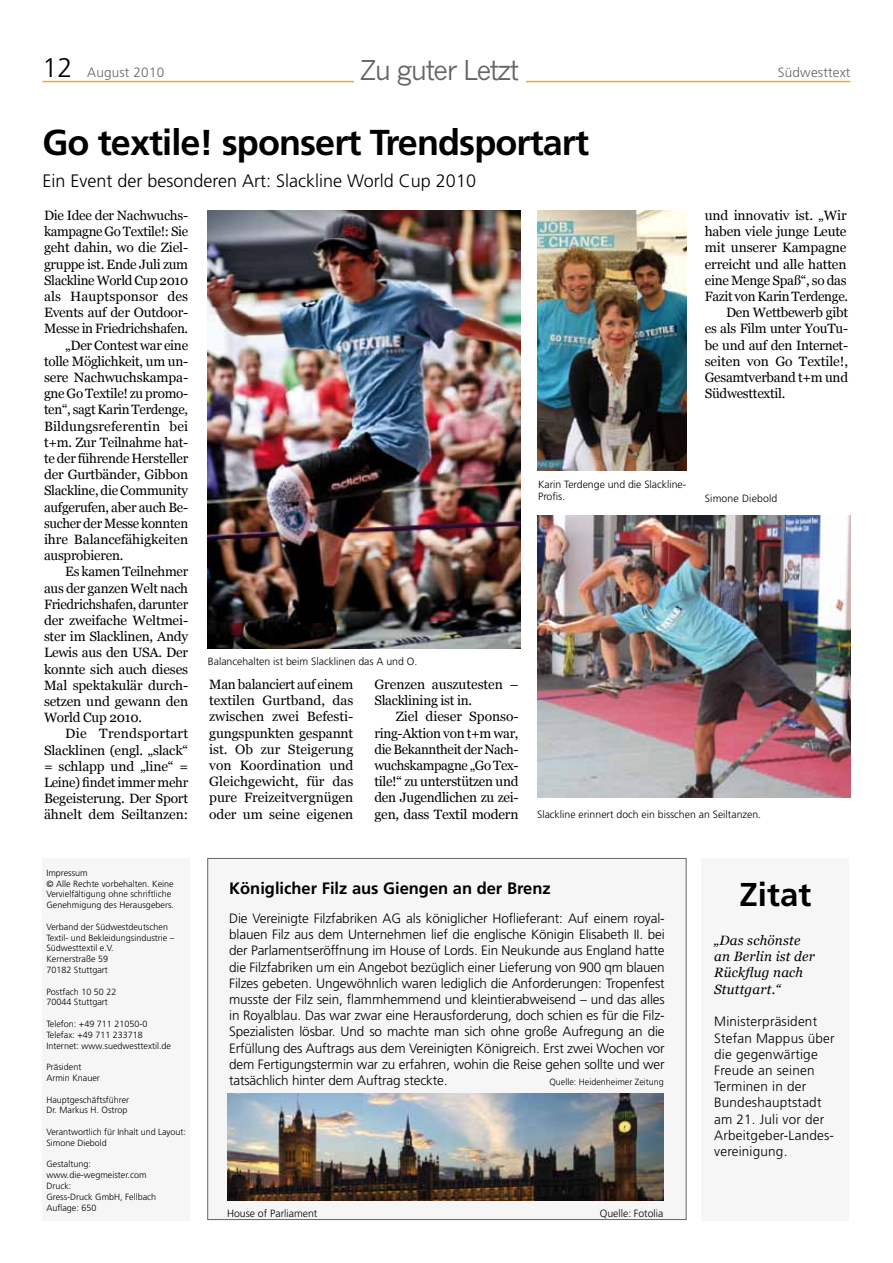
<style>
.page{position:relative;width:893px;height:1263px;background:#fff}
.page>*{position:absolute;margin:0;border:0;box-sizing:border-box;transform-origin:0 0}
.t1{font:700 36px "Frutiger LT Std";letter-spacing:-.025em;color:#000}
.t2{font:700 33px "Frutiger LT Std";color:#000}
.t3{font:27px "News Gothic MT Pro";letter-spacing:-.05em;color:#646567}
.t4{font:300 18px "Frutiger LT Std";color:#000}
.t5{font:700 16.5px "Frutiger LT Std";color:#000}
.t6{font:13.5px/16.2px "Georgia";letter-spacing:-.02em;color:#000;text-align:justify}
.t7{font:300 13.5px/16.2px "Frutiger LT Std";letter-spacing:.015em;color:#000}
.t8{font:italic 13.5px/16.2px "Georgia";letter-spacing:.015em;color:#000}
.t9{font:13.5px "Georgia";letter-spacing:.005em;color:#000}
.t10{font:300 13.5px "Frutiger LT Std";letter-spacing:.015em;color:#646567}
.t11{font:13.5px "Georgia";letter-spacing:.02em;color:#000}
.t12{font:300 10.5px/12.6px "Frutiger LT Std";color:#000}
.t13{font:300 9px/10.8px "Frutiger LT Std";color:#000}
.s1{font-size:27px;color:#000}
</style>
<div class="page">
<hr style="left:43px;top:81px;width:807px;height:1px;background:#f6a924">
<div style="left:354px;top:60px;width:171px;height:32px;background:#fff"></div>
<div style="left:42px;top:858px;width:148px;height:362px;background:#f6f6f6"></div>
<div style="left:701px;top:858px;width:148px;height:362px;background:#f6f6f6"></div>
<img style="left:207px;top:211px;width:313px;height:438px">
<img style="left:537px;top:515px;width:313px;height:283px">
<div style="left:208px;top:858px;width:478px;height:361px;background:#f6f6f6"></div>
<img style="left:227px;top:1094px;width:436px;height:106px">
<img style="left:537px;top:211px;width:149px;height:259px">
<p class="t10" style="left:43px;top:65px;width:123px"><span class="s1">12</span> August 2010</p>
<h3 class="t3" style="left:360px;top:54px;width:160px">Zu guter Letzt</h3>
<p class="t10" style="left:778px;top:65px;width:74px">Südwesttext</p>
<h1 class="t1" style="left:43px;top:121px;width:548px">Go textile! sponsert Trendsportart</h1>
<h3 class="t4" style="left:43px;top:170px;width:435px">Ein Event der besonderen Art: Slackline World Cup 2010</h3>
<p class="t6" style="left:44px;top:207px;width:146px">Die Idee der Nachwuchs-</p>
<p class="t6" style="left:44px;top:223px;width:146px">kampagne Go Textile!: Sie</p>
<p class="t6" style="left:44px;top:240px;width:146px">geht dahin, wo die Ziel-</p>
<p class="t6" style="left:44px;top:256px;width:146px">gruppe ist. Ende Juli zum</p>
<p class="t6" style="left:44px;top:272px;width:146px">Slackline World Cup 2010</p>
<p class="t9" style="left:44px;top:289px;width:146px">als Hauptsponsor des</p>
<p class="t6" style="left:44px;top:304px;width:146px">Events auf der Outdoor-</p>
<p class="t6" style="left:44px;top:321px;width:146px">Messe in Friedrichshafen.</p>
<p class="t6" style="left:65px;top:337px;width:124px">„Der Contest war eine</p>
<p class="t6" style="left:44px;top:353px;width:146px">tolle Möglichkeit, um un-</p>
<p class="t6" style="left:44px;top:369px;width:146px">sere Nachwuchskampa-</p>
<p class="t6" style="left:44px;top:385px;width:146px">gne Go Textile! zu promo-</p>
<p class="t6" style="left:44px;top:402px;width:146px">ten“, sagt Karin Terdenge,</p>
<p class="t9" style="left:44px;top:418px;width:146px">Bildungsreferentin bei</p>
<p class="t6" style="left:44px;top:434px;width:146px">t+m. Zur Teilnahme hat-</p>
<p class="t6" style="left:44px;top:450px;width:146px">te der führende Hersteller</p>
<p class="t6" style="left:44px;top:466px;width:146px">der Gurtbänder, Gibbon</p>
<p class="t6" style="left:44px;top:483px;width:146px">Slackline, die Community</p>
<p class="t6" style="left:44px;top:499px;width:146px">aufgerufen, aber auch Be-</p>
<p class="t6" style="left:44px;top:515px;width:146px">sucher der Messe konnten</p>
<p class="t6" style="left:44px;top:531px;width:146px">ihre Balancefähigkeiten</p>
<p class="t6" style="left:44px;top:547px;width:81px">ausprobieren.</p>
<p class="t6" style="left:65px;top:564px;width:124px">Es kamen Teilnehmer</p>
<p class="t6" style="left:44px;top:580px;width:146px">aus der ganzen Welt nach</p>
<p class="t6" style="left:44px;top:596px;width:146px">Friedrichshafen, darunter</p>
<p class="t6" style="left:44px;top:612px;width:146px">der zweifache Weltmei-</p>
<p class="t6" style="left:44px;top:628px;width:146px">ster im Slacklinen, Andy</p>
<p class="t6" style="left:44px;top:645px;width:146px">Lewis aus den USA. Der</p>
<p class="t6" style="left:44px;top:661px;width:146px">konnte sich auch dieses</p>
<p class="t6" style="left:44px;top:677px;width:146px">Mal spektakulär durch-</p>
<p class="t6" style="left:44px;top:693px;width:146px">setzen und gewann den</p>
<p class="t6" style="left:44px;top:709px;width:100px">World Cup 2010.</p>
<p class="t11" style="left:65px;top:726px;width:124px">Die Trendsportart</p>
<p class="t6" style="left:44px;top:742px;width:146px">Slacklinen (engl. „slack“</p>
<p class="t6" style="left:44px;top:758px;width:146px">= schlapp und „line“ =</p>
<p class="t6" style="left:44px;top:774px;width:146px">Leine) findet immer mehr</p>
<p class="t6" style="left:44px;top:790px;width:146px">Begeisterung. Der Sport</p>
<p class="t6" style="left:44px;top:807px;width:146px">ähnelt dem Seiltanzen:</p>
<p class="t6" style="left:705px;top:207px;width:143px">und innovativ ist. „Wir</p>
<p class="t6" style="left:705px;top:223px;width:143px">haben viele junge Leute</p>
<p class="t6" style="left:705px;top:240px;width:143px">mit unserer Kampagne</p>
<p class="t6" style="left:705px;top:256px;width:143px">erreicht und alle hatten</p>
<p class="t6" style="left:705px;top:272px;width:143px">eine Menge Spaß“, so das</p>
<p class="t6" style="left:705px;top:288px;width:145px">Fazit von Karin Terdenge.</p>
<p class="t6" style="left:726px;top:304px;width:123px">Den Wettbewerb gibt</p>
<p class="t6" style="left:705px;top:321px;width:145px">es als Film unter YouTu-</p>
<p class="t6" style="left:705px;top:337px;width:145px">be und auf den Internet-</p>
<p class="t6" style="left:705px;top:353px;width:145px">seiten von Go Textile!,</p>
<p class="t6" style="left:705px;top:369px;width:145px">Gesamtverband t+m und</p>
<p class="t6" style="left:705px;top:385px;width:82px">Südwesttextil.</p>
<p class="t12" style="left:538px;top:478px;width:150px">Karin Terdenge und die Slackline-<br>Profis.</p>
<p class="t12" style="left:705px;top:492px;width:74px">Simone Diebold</p>
<p class="t12" style="left:208px;top:655px;width:211px">Balancehalten ist beim Slacklinen das A und O.</p>
<p class="t6" style="left:209px;top:676px;width:146px">Man balanciert auf einem textilen Gurtband, das zwischen zwei Befesti&shy;gungspunkten gespannt ist. Ob zur Steigerung von Koordination und Gleichgewicht, für das pure Freizeitvergnügen oder um seine eigenen</p>
<p class="t6" style="left:374px;top:676px;width:146px">Grenzen auszutesten –<br>Slacklining ist in.</p>
<p class="t6" style="left:374px;top:709px;width:146px;text-indent:21px">Ziel dieser Sponso&shy;ring-Aktion von t+m war, die Bekanntheit der Nach&shy;wuchskampagne „Go Tex&shy;tile!“ zu unterstützen und den Jugendlichen zu zei&shy;gen, dass Textil modern</p>
<p class="t12" style="left:537px;top:808px;width:226px">Slackline erinnert doch ein bisschen an Seiltanzen.</p>
<p class="t13" style="left:46px;top:867px;width:129px">Impressum<br>© Alle Rechte vorbehalten. Keine<br>Vervielfältigung ohne schriftliche<br>Genehmigung des Herausgebers.</p>
<p class="t13" style="left:46px;top:921px;width:130px">Verband der Südwestdeutschen<br>Textil- und Bekleidungsindustrie –<br>Südwesttextil e.V.<br>Kernerstraße 59<br>70182 Stuttgart</p>
<p class="t13" style="left:46px;top:986px;width:72px">Postfach 10 50 22<br>70044 Stuttgart</p>
<p class="t13" style="left:46px;top:1019px;width:126px">Telefon: +49 711 21050-0<br>Telefax: +49 711 233718<br>Internet: www.suedwesttextil.de</p>
<p class="t13" style="left:46px;top:1062px;width:55px">Präsident<br>Armin Knauer</p>
<p class="t13" style="left:46px;top:1094px;width:84px">Hauptgeschäftsführer<br>Dr. Markus H. Ostrop</p>
<p class="t13" style="left:46px;top:1127px;width:141px">Verantwortlich für Inhalt und Layout:<br>Simone Diebold</p>
<p class="t13" style="left:46px;top:1159px;width:111px">Gestaltung: www.die-wegmeister.com<br>Druck:<br>Gress-Druck GmbH, Fellbach<br>Auflage: 650</p>
<p class="t5" style="left:229px;top:879px;width:323px">Königlicher Filz aus Giengen an der Brenz</p>
<p class="t7" style="left:229px;top:910px;width:437px;text-align:justify">Die Vereinigte Filzfabriken AG als königlicher Hoflieferant: Auf einem royal&shy;blauen Filz aus dem Unternehmen lief die englische Königin Elisabeth II. bei der Parlamentseröffnung im House of Lords. Ein Neukunde aus England hatte die Filzfabriken um ein Angebot bezüglich einer Lieferung von 900 qm blauen Filzes gebeten. Ungewöhnlich waren lediglich die Anforderungen: Tropenfest musste der Filz sein, flammhemmend und kleintierabweisend – und das alles in Royalblau. Das war zwar eine Herausforderung, doch schien es für die Filz-Spezialisten lösbar. Und so machte man sich ohne große Aufregung an die Erfüllung des Auftrags aus dem Vereinigten Königreich. Erst zwei Wochen vor dem Fertigungstermin war zu erfahren, wohin die Reise gehen sollte und wer tatsächlich hinter dem Auftrag steckte.</p>
<p class="t13" style="left:549px;top:1077px;width:116px">Quelle: Heidenheimer Zeitung</p>
<p class="t12" style="left:227px;top:1207px;width:92px">House of Parliament</p>
<p class="t12" style="left:600px;top:1207px;width:65px">Quelle: Fotolia</p>
<h2 class="t2" style="left:740px;top:875px;width:73px">Zitat</h2>
<p class="t8" style="left:714px;top:932px;width:102px">„Das schönste an Berlin ist der<br>Rückflug nach<br>Stuttgart.“</p>
<p class="t7" style="left:714px;top:1014px;width:122px">Ministerpräsident<br>Stefan Mappus über die gegenwärtige<br>Freude an seinen<br>Terminen in der<br>Bundeshauptstadt am 21. Juli vor der<br>Arbeitgeber-Landes&shy;vereinigung.</p>
</div>
